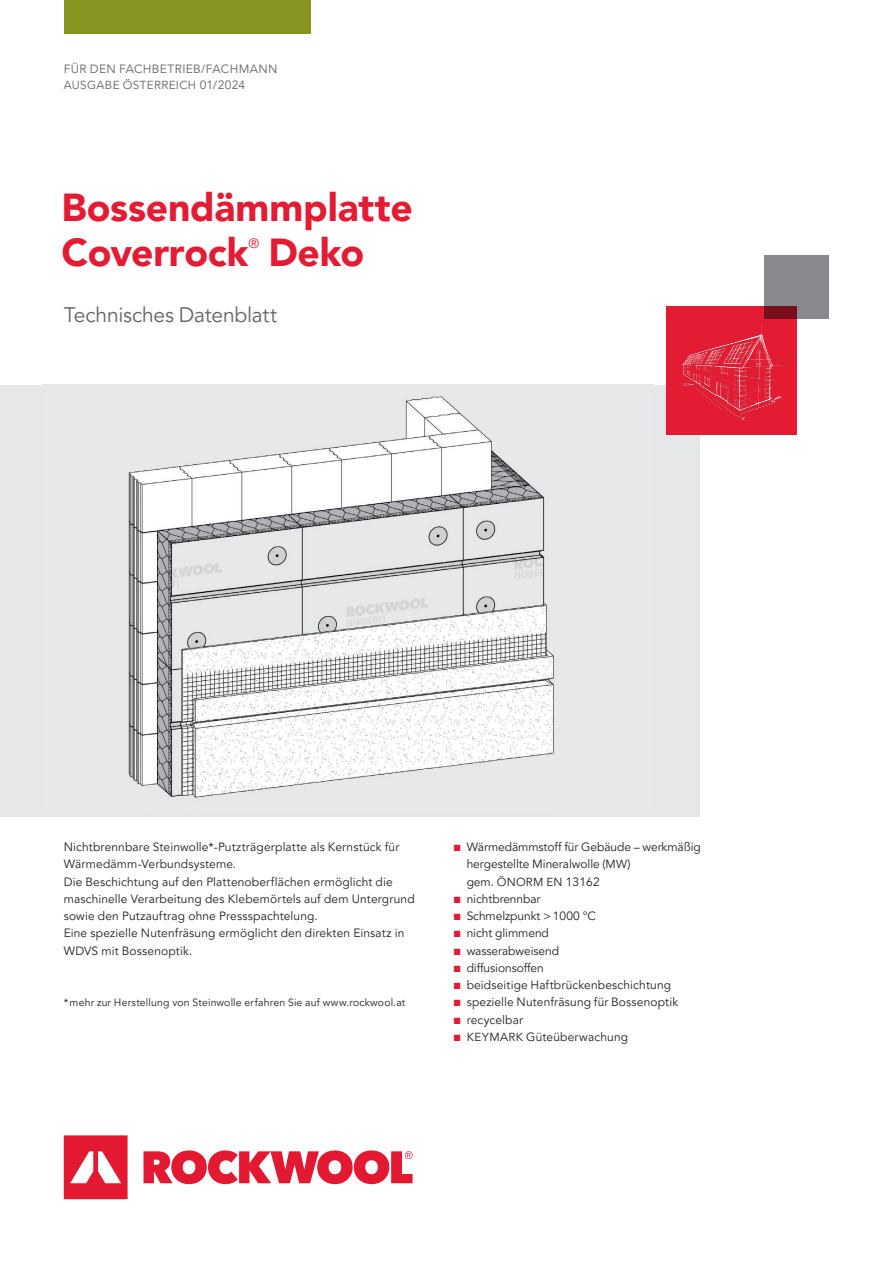
<style>
.page{position:relative;width:893px;height:1263px;background:#fff}
.page>*{position:absolute;margin:0;border:0;box-sizing:border-box;transform-origin:0 0}
.t1{font:900 39px/45px "Avenir LT Pro";letter-spacing:-.005em;color:#e31c33}
.t2{font:21px "Avenir LT Pro";letter-spacing:-.01em;color:#636366}
.t3{font:13.5px "Avenir LT Pro";color:#e31c33}
.t4{font:12px/17.2px "Avenir LT Pro";letter-spacing:.01em;color:#231f20}
.t5{font:12px "Avenir LT Pro";letter-spacing:.03em;color:#636366}
.t6{font:11.7px "Avenir LT Pro";letter-spacing:.03em;color:#636366}
.t7{font:10.5px "Avenir LT Pro";letter-spacing:.015em;color:#231f20}
.s1{font-size:12px}
.s2{color:#e31c33}
.s3{font-size:11.7px}
</style>
<div class="page">
<div style="left:64px;top:0;width:246px;height:34px;background:#87941f"></div>
<svg style="left:64px;top:1135px;width:349px;height:64px"></svg>
<div style="left:0;top:385px;width:699px;height:431px;background:#e6e7e9"></div>
<img style="left:128px;top:396px;width:427px;height:402px">
<div style="left:666px;top:306px;width:130px;height:128px;background:#e31c33"></div>
<img style="left:681px;top:319px;width:116px;height:105px">
<div style="left:764px;top:255px;width:65px;height:64px;background:#87898c"></div>
<p class="t5" style="left:64px;top:62px;width:215px">FÜR DEN FACHBETRIEB/FACHMANN</p>
<p class="t6" style="left:64px;top:78px;width:183px">AUSGABE ÖSTERREICH <span class="s1">01/2024</span></p>
<h1 class="t1" style="left:62px;top:185px;width:353px">Bossendämmplatte<br>Coverrock</h1>
<p class="t3" style="left:249px;top:235px;width:12px">®</p>
<h1 class="t1" style="left:268px;top:230px;width:97px">Deko</h1>
<h2 class="t2" style="left:64px;top:302px;width:215px">Technisches Datenblatt</h2>
<p class="t4" style="left:64px;top:838px;width:352px">Nichtbrennbare Steinwolle*-Putzträgerplatte als Kernstück für Wärmedämm-Verbundsysteme.<br>Die Beschichtung auf den Plattenoberflächen ermöglicht die maschinelle Verarbeitung des Klebemörtels auf dem Untergrund sowie den Putzauftrag ohne Pressspachtelung.<br>Eine spezielle Nutenfräsung ermöglicht den direkten Einsatz in WDVS mit Bossenoptik.</p>
<p class="t7" style="left:64px;top:996px;width:343px">*mehr zur Herstellung von Steinwolle erfahren Sie auf www.rockwool.at</p>
<p class="t4" style="left:467px;top:838px;width:236px;text-indent:-13px"><span class="s2">■</span> Wärmedämmstoff für Gebäude – werkmäßig hergestellte Mineralwolle (<span class="s3">MW</span>)<br>gem. <span class="s3">ÖNORM EN</span> 13162</p>
<p class="t4" style="left:454px;top:890px;width:88px"><span class="s2">■</span> nichtbrennbar</p>
<p class="t4" style="left:454px;top:907px;width:144px"><span class="s2">■</span> Schmelzpunkt &gt; 1000 °C</p>
<p class="t4" style="left:454px;top:925px;width:97px"><span class="s2">■</span> nicht glimmend</p>
<p class="t4" style="left:454px;top:942px;width:107px"><span class="s2">■</span> wasserabweisend</p>
<p class="t4" style="left:454px;top:959px;width:91px"><span class="s2">■</span> diffusionsoffen</p>
<p class="t4" style="left:454px;top:976px;width:219px"><span class="s2">■</span> beidseitige Haftbrückenbeschichtung</p>
<p class="t4" style="left:454px;top:994px;width:226px"><span class="s2">■</span> spezielle Nutenfräsung für Bossenoptik</p>
<p class="t4" style="left:454px;top:1011px;width:71px"><span class="s2">■</span> recycelbar</p>
<p class="t4" style="left:454px;top:1028px;width:176px"><span class="s2">■</span> <span class="s3">KEYMARK</span> Güteüberwachung</p>
</div>
